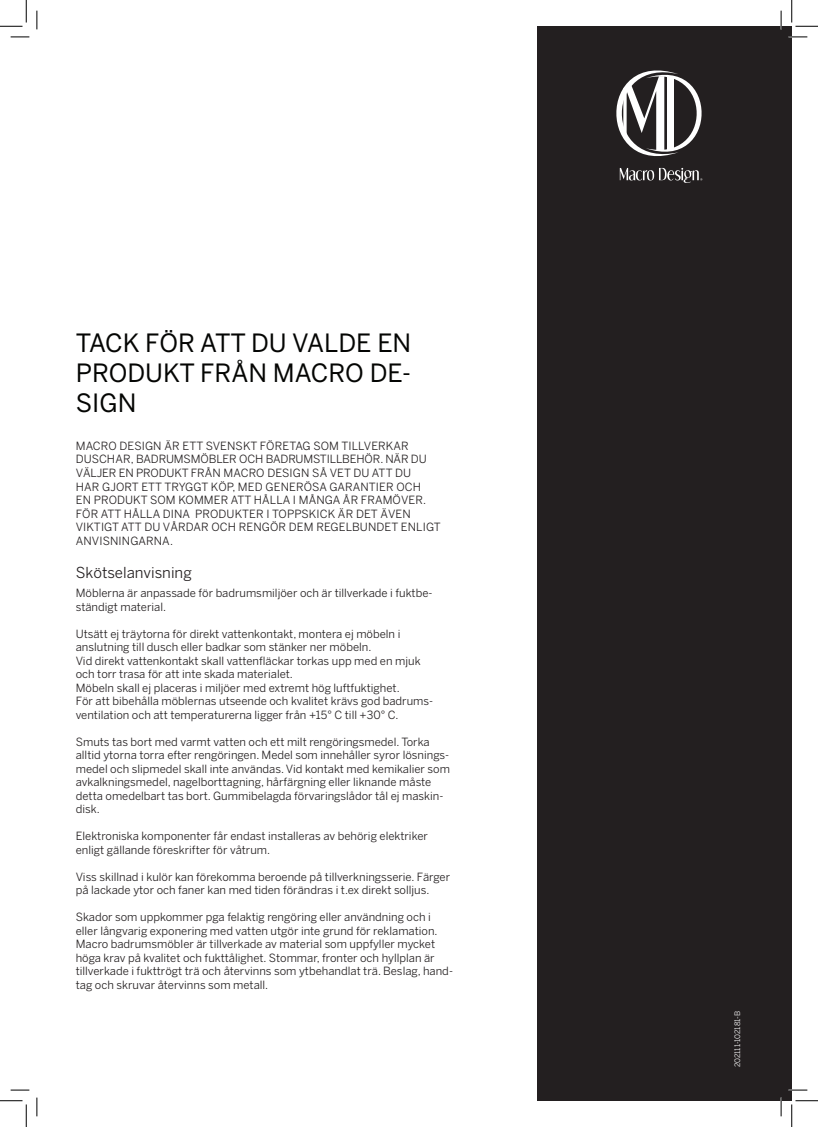
<style>
.page{position:relative;width:818px;height:1127px;background:#fff}
.page>*{position:absolute;margin:0;border:0;box-sizing:border-box;transform-origin:0 0}
.t1{font:25px/30px "Benton Sans";color:#040503;text-align:justify}
.t2{font:15px "Benton Sans";color:#231f20}
.t3{font:11.25px/13.5px "Benton Sans";color:#231f20}
.t4{font:7.5px "Benton Sans";color:#fff}
</style>
<div class="page">
<div style="left:536px;top:26px;width:256px;height:1074px;background:#231f20"></div>
<svg style="left:616px;top:70px;width:86px;height:113px"></svg>
<svg style="left:11px;top:36px;width:18px;height:2px"></svg>
<svg style="left:788px;top:36px;width:19px;height:2px"></svg>
<svg style="left:11px;top:1089px;width:18px;height:1px"></svg>
<svg style="left:788px;top:1089px;width:19px;height:1px"></svg>
<svg style="left:36px;top:11px;width:2px;height:18px"></svg>
<svg style="left:36px;top:1097px;width:2px;height:18px"></svg>
<svg style="left:780px;top:11px;width:2px;height:18px"></svg>
<svg style="left:780px;top:1097px;width:2px;height:18px"></svg>
<svg style="left:0;top:0;width:27px;height:27px"></svg>
<svg style="left:0;top:1100px;width:27px;height:26px"></svg>
<svg style="left:791px;top:0;width:27px;height:27px"></svg>
<svg style="left:791px;top:1100px;width:27px;height:26px"></svg>
<h1 class="t1" style="left:76px;top:328px;width:337px">TACK FÖR ATT DU VALDE EN PRODUKT FRÅN MACRO DE-SIGN</h1>
<p class="t3" style="left:76px;top:439px;width:367px">MACRO DESIGN ÄR ETT SVENSKT FÖRETAG SOM TILLVERKAR DUSCHAR, BADRUMSMÖBLER OCH BADRUMSTILLBEHÖR. NÄR DU VÄLJER EN PRODUKT FRÅN MACRO DESIGN SÅ VET DU ATT DU<br>HAR GJORT ETT TRYGGT KÖP, MED GENERÖSA GARANTIER OCH<br>EN PRODUKT SOM KOMMER ATT HÅLLA I MÅNGA ÅR FRAMÖVER.<br>FÖR ATT HÅLLA DINA PRODUKTER I TOPPSKICK ÄR DET ÄVEN VIKTIGT ATT DU VÅRDAR OCH RENGÖR DEM REGELBUNDET ENLIGT ANVISNINGARNA.</p>
<h2 class="t2" style="left:76px;top:563px;width:118px">Skötselanvisning</h2>
<p class="t3" style="left:76px;top:586px;width:358px">Möblerna är anpassade för badrumsmiljöer och är tillverkade i fuktbe&shy;ständigt material.</p>
<p class="t3" style="left:76px;top:626px;width:359px">Utsätt ej träytorna för direkt vattenkontakt, montera ej möbeln i anslutning till dusch eller badkar som stänker ner möbeln.<br>Vid direkt vattenkontakt skall vattenfläckar torkas upp med en mjuk och torr trasa för att inte skada materialet.<br>Möbeln skall ej placeras i miljöer med extremt hög luftfuktighet.<br>För att bibehålla möblernas utseende och kvalitet krävs god badrums&shy;ventilation och att temperaturerna ligger från +15° C till +30° C.</p>
<p class="t3" style="left:76px;top:734px;width:376px">Smuts tas bort med varmt vatten och ett milt rengöringsmedel. Torka alltid ytorna torra efter rengöringen. Medel som innehåller syror lösnings&shy;medel och slipmedel skall inte användas. Vid kontakt med kemikalier som avkalkningsmedel, nagelborttagning, hårfärgning eller liknande måste detta omedelbart tas bort. Gummibelagda förvaringslådor tål ej maskin&shy;disk.</p>
<p class="t3" style="left:76px;top:829px;width:354px">Elektroniska komponenter får endast installeras av behörig elektriker enligt gällande föreskrifter för våtrum.</p>
<p class="t3" style="left:76px;top:869px;width:376px">Viss skillnad i kulör kan förekomma beroende på tillverkningsserie. Färger på lackade ytor och faner kan med tiden förändras i t.ex direkt solljus.</p>
<p class="t3" style="left:76px;top:910px;width:379px">Skador som uppkommer pga felaktig rengöring eller användning och i eller långvarig exponering med vatten utgör inte grund för reklamation.<br>Macro badrumsmöbler är tillverkade av material som uppfyller mycket höga krav på kvalitet och fukttålighet. Stommar, fronter och hyllplan är tillverkade i fukttrögt trä och återvinns som ytbehandlat trä. Beslag, hand&shy;tag och skruvar återvinns som metall.</p>
<p class="t4" style="left:733px;top:1067px;width:58px;rotate:-90deg">202111-102181-B</p>
</div>
